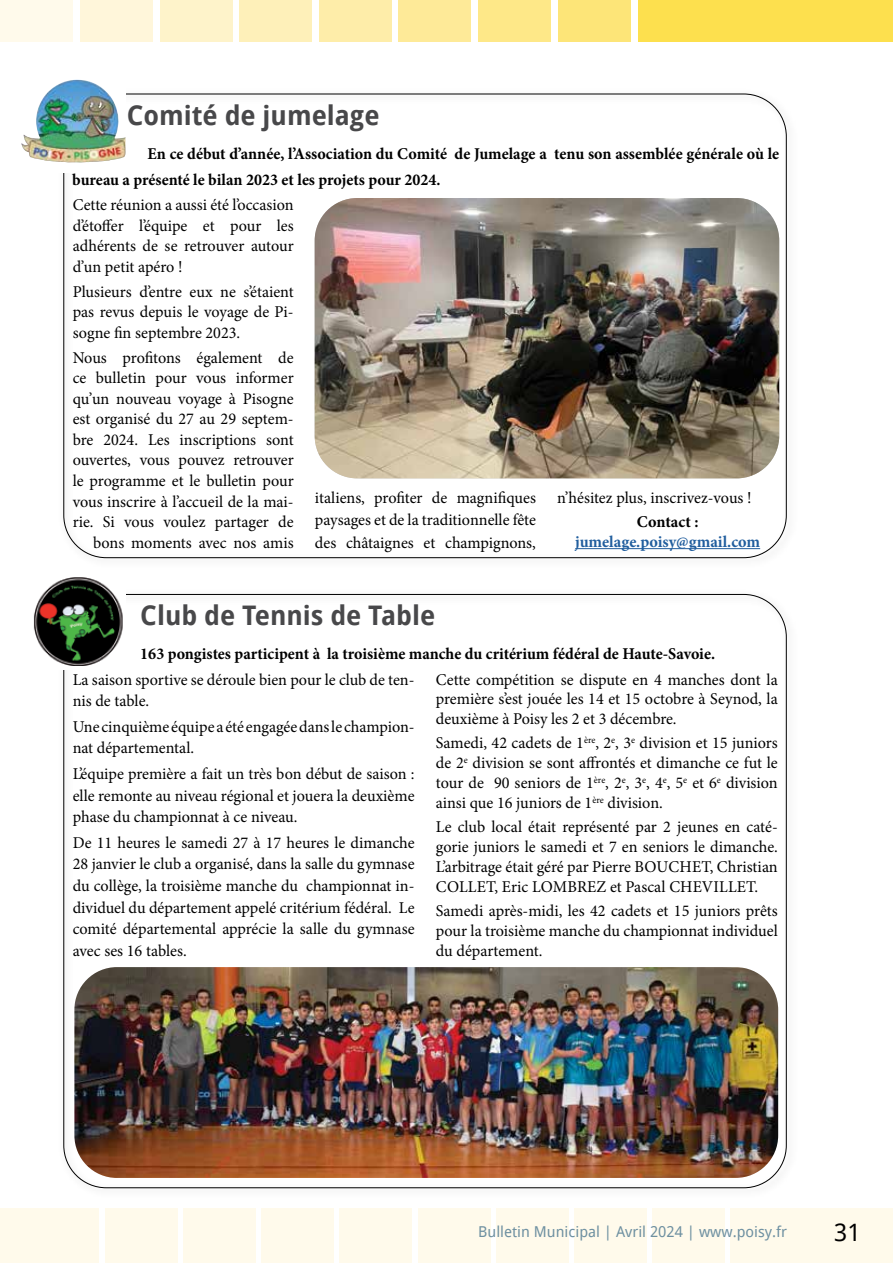
<style>
.page{position:relative;width:893px;height:1263px;background:#fff}
.page>*{position:absolute;margin:0;border:0;box-sizing:border-box;transform-origin:0 0}
.t1{font:700 27px "Droid Sans";color:#48484a}
.t2{font:24px "Droid Sans";color:#000}
.t3{font:16.5px/20.5px "Minion Pro";color:#000;text-align:justify}
.t4{font:700 16.5px/25.5px "Minion Pro";color:#000}
.t5{font:700 16.5px "Minion Pro";color:#215e9e}
.t6{font:15px "Droid Sans";color:#6e90a1}
</style>
<div class="page">
<hr style="left:575px;top:548px;width:185px;height:1px;background:#215e9e">
<img style="left:74px;top:967px;width:704px;height:211px">
<img style="left:33px;top:577px;width:90px;height:88px">
<img style="left:21px;top:80px;width:104px;height:83px">
<img style="left:315px;top:198px;width:464px;height:280px">
<div style="left:1px;top:0;width:72px;height:42px;background:#fffaeb"></div>
<div style="left:80px;top:0;width:73px;height:42px;background:#fff6da"></div>
<div style="left:160px;top:0;width:72px;height:42px;background:#fef3ca"></div>
<div style="left:240px;top:0;width:72px;height:42px;background:#fef0b9"></div>
<div style="left:319px;top:0;width:72px;height:42px;background:#feeda9"></div>
<div style="left:399px;top:0;width:72px;height:42px;background:#feea98"></div>
<div style="left:478px;top:0;width:73px;height:42px;background:#fee888"></div>
<div style="left:558px;top:0;width:72px;height:42px;background:#fde578"></div>
<div style="left:639px;top:0;width:254px;height:41px;background:#fde04e"></div>
<div style="left:261px;top:1208px;width:73px;height:55px;background:#fffaeb"></div>
<div style="left:574px;top:1208px;width:73px;height:55px;background:#fffaeb"></div>
<div style="left:105px;top:1208px;width:72px;height:55px;background:#fffaeb"></div>
<div style="left:418px;top:1208px;width:72px;height:55px;background:#fffaeb"></div>
<div style="left:731px;top:1208px;width:72px;height:55px;background:#fffaeb"></div>
<div style="left:0;top:1208px;width:99px;height:55px;background:#fffaeb"></div>
<div style="left:340px;top:1208px;width:72px;height:55px;background:#fffaeb"></div>
<div style="left:653px;top:1208px;width:72px;height:55px;background:#fffaeb"></div>
<div style="left:183px;top:1208px;width:72px;height:55px;background:#fffaeb"></div>
<div style="left:496px;top:1208px;width:72px;height:55px;background:#fffaeb"></div>
<div style="left:809px;top:1208px;width:84px;height:55px;background:#fffaeb"></div>
<div style="left:745px;top:1208px;width:72px;height:55px;background:#fffaeb"></div>
<h1 class="t1" style="left:127px;top:96px;width:254px">Comité de jumelage</h1>
<p class="t4" style="left:72px;top:141px;width:708px;text-indent:75px">En ce début d’année, l’Association du Comité de Jumelage a tenu son assemblée générale où le bureau a présenté le bilan 2023 et les projets pour 2024.</p>
<p class="t3" style="left:73px;top:194px;width:222px">Cette réunion a aussi été l’occasion d’étoffer l’équipe et pour les adhérents de se retrouver autour d’un petit apéro !</p>
<p class="t3" style="left:73px;top:281px;width:222px">Plusieurs d’entre eux ne s’étaient pas revus depuis le voyage de Pi&shy;sogne fin septembre 2023.</p>
<p class="t3" style="left:73px;top:347px;width:222px;text-align:right">Nous profitons également de ce bulletin pour vous informer qu’un nouveau voyage à Pisogne est organisé du 27 au 29 septem&shy;bre 2024. Les inscriptions sont ouvertes, vous pouvez retrouver le programme et le bulletin pour vous inscrire à l’accueil de la mai&shy;rie. Si vous voulez partager de bons moments avec nos amis</p>
<p class="t3" style="left:315px;top:487px;width:222px;line-height:22.4px">italiens, profiter de magnifiques paysages et de la traditionnelle fête des châtaignes et champignons,</p>
<p class="t3" style="left:557px;top:488px;width:196px">n’hésitez plus, inscrivez-vous !</p>
<p class="t4" style="left:637px;top:509px;width:63px">Contact :</p>
<p class="t5" style="left:575px;top:530px;width:186px">jumelage.poisy@gmail.com</p>
<h1 class="t1" style="left:140px;top:596px;width:296px">Club de Tennis de Table</h1>
<p class="t4" style="left:140px;top:641px;width:576px">163 pongistes participent à la troisième manche du critérium fédéral de Haute-Savoie.</p>
<p class="t3" style="left:73px;top:669px;width:343px;line-height:21.5px">La saison sportive se déroule bien pour le club de ten&shy;nis de table.</p>
<p class="t3" style="left:73px;top:716px;width:343px;line-height:21.5px">Une cinquième équipe a été engagée dans le champion&shy;nat départemental.</p>
<p class="t3" style="left:73px;top:763px;width:343px;line-height:21.5px">L’équipe première a fait un très bon début de saison : elle remonte au niveau régional et jouera la deuxième phase du championnat à ce niveau.</p>
<p class="t3" style="left:73px;top:832px;width:343px;line-height:21.5px">De 11 heures le samedi 27 à 17 heures le dimanche 28 janvier le club a organisé, dans la salle du gymnase du collège, la troisième manche du championnat in&shy;dividuel du département appelé critérium fédéral. Le comité départemental apprécie la salle du gymnase avec ses 16 tables.</p>
<p class="t3" style="left:436px;top:669px;width:343px;line-height:19.8px">Cette compétition se dispute en 4 manches dont la première s’est jouée les 14 et 15 octobre à Seynod, la deuxième à Poisy les 2 et 3 décembre.</p>
<p class="t3" style="left:436px;top:733px;width:343px;line-height:19.8px">Samedi, 42 cadets de 1<sup>ère</sup>, 2<sup>e</sup>, 3<sup>e</sup> division et 15 juniors de 2<sup>e</sup> division se sont affrontés et dimanche ce fut le tour de 90 seniors de 1<sup>ère</sup>, 2<sup>e</sup>, 3<sup>e</sup>, 4<sup>e</sup>, 5<sup>e</sup> et 6<sup>e</sup> division ainsi que 16 juniors de 1<sup>ère</sup> division.</p>
<p class="t3" style="left:436px;top:817px;width:343px;line-height:19.8px">Le club local était représenté par 2 jeunes en caté&shy;gorie juniors le samedi et 7 en seniors le dimanche.<br>L’arbitrage était géré par Pierre BOUCHET, Christian COLLET, Eric LOMBREZ et Pascal CHEVILLET.</p>
<p class="t3" style="left:436px;top:901px;width:343px;line-height:19.8px">Samedi après-midi, les 42 cadets et 15 juniors prêts pour la troisième manche du championnat individuel du département.</p>
<p class="t6" style="left:478px;top:1221px;width:310px">Bulletin Municipal | Avril 2024 | www.poisy.fr</p>
<h2 class="t2" style="left:834px;top:1216px;width:28px">31</h2>
</div>
